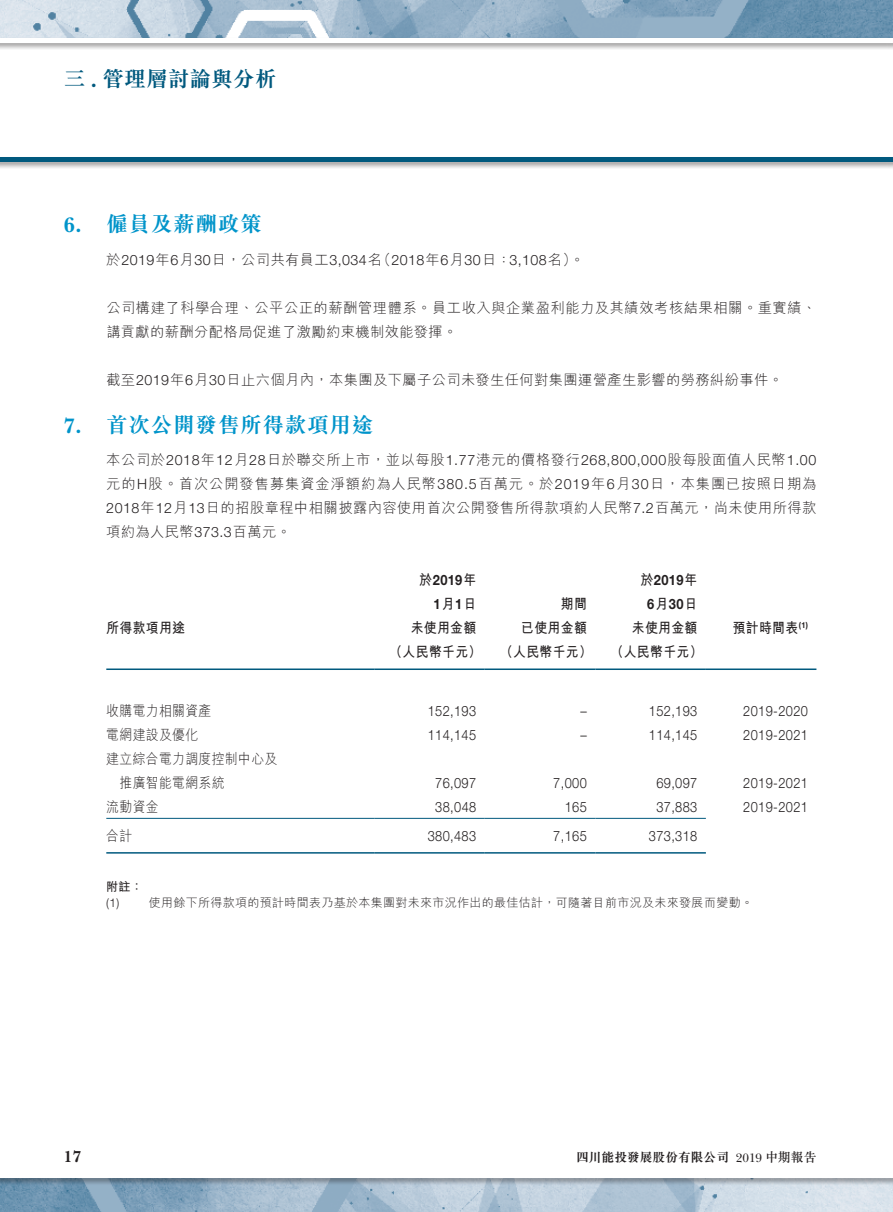
<style>
.page{position:relative;width:893px;height:1212px;background:#fff}
.page>*{position:absolute;margin:0;border:0;box-sizing:border-box;transform-origin:0 0}
.t1{font:700 21.75px "M Sung HK";letter-spacing:.025em;color:#0094ca}
.t2{font:700 21.75px "M Sung HK";color:#00597e}
.t3{font:700 21.75px "New Baskerville Std";color:#0094ca}
.t4{font:700 16.5px "New Baskerville Std";color:#231f20}
.t5{font:300 14.25px/24px "M Hei HK";letter-spacing:.03em;color:#231f20}
.t6{font:300 14.25px "Helvetica Neue LT Std";letter-spacing:.03em;color:#231f20;scale:.9 1}
.t7{font:700 14.25px/24px "M Hei HK";letter-spacing:.03em;color:#231f20;text-align:right;scale:.9 1}
.t8{font:300 14.25px/24px "M Hei HK";letter-spacing:.03em;color:#231f20;scale:.9 1}
.t9{font:300 14.25px "Helvetica Neue LT Std";letter-spacing:.03em;color:#231f20}
.t10{font:700 14.25px/24px "Helvetica Neue LT Std";letter-spacing:.03em;color:#231f20;text-align:center;scale:.9 1}
.t11{font:700 12.75px "M Sung HK";color:#231f20}
.t12{font:12.75px "New Baskerville Std";color:#231f20}
.t13{font:300 12px "M Hei HK";letter-spacing:.03em;color:#231f20}
.t14{font:700 12px "M Hei HK";color:#231f20}
.t15{font:300 12px "Helvetica Neue LT Std";color:#231f20}
.t16{font:700 8.25px "Helvetica Neue LT Std";color:#231f20;scale:.9 1}
.s1{font-family:"New Baskerville Std"}
.s2{font-family:"M Hei HK"}
.s3{font-family:"Helvetica Neue LT Std"}
.s4{font-family:"M Sung HK";font-weight:500}
</style>
<div class="page">
<div style="left:0;top:156px;width:893px;height:13px;background:#231f20;opacity:.5"></div>
<div style="left:0;top:157px;width:893px;height:5px;background:#00597e"></div>
<img style="left:0;top:0;width:893px;height:37px">
<img style="left:0;top:1185px;width:893px;height:27px">
<svg style="left:891px;top:156px;width:2px;height:13px"></svg>
<div style="left:0;top:37px;width:893px;height:13px;background:#231f20;opacity:.5"></div>
<div style="left:0;top:38px;width:893px;height:5px;background:#fff"></div>
<svg style="left:891px;top:37px;width:2px;height:13px"></svg>
<div style="left:0;top:1172px;width:893px;height:13px;background:#231f20;opacity:.5"></div>
<hr style="left:0;top:1174px;width:893px;height:4px;background:#fff">
<svg style="left:891px;top:1172px;width:2px;height:13px"></svg>
<hr style="left:106px;top:668px;width:268px;height:2px;background:#00597e">
<hr style="left:374px;top:668px;width:111px;height:2px;background:#00597e">
<hr style="left:485px;top:668px;width:110px;height:2px;background:#00597e">
<hr style="left:595px;top:668px;width:111px;height:2px;background:#00597e">
<hr style="left:706px;top:668px;width:110px;height:2px;background:#00597e">
<hr style="left:106px;top:818px;width:268px;height:1px;background:#00597e">
<hr style="left:374px;top:818px;width:111px;height:1px;background:#00597e">
<hr style="left:485px;top:818px;width:110px;height:1px;background:#00597e">
<hr style="left:595px;top:818px;width:111px;height:1px;background:#00597e">
<hr style="left:106px;top:852px;width:268px;height:1px;background:#00597e">
<hr style="left:374px;top:852px;width:111px;height:1px;background:#00597e">
<hr style="left:485px;top:852px;width:110px;height:1px;background:#00597e">
<hr style="left:595px;top:852px;width:111px;height:1px;background:#00597e">
<h1 class="t2" style="left:64px;top:64px;width:214px">三 <span class="s1">.</span> 管理層討論與分析</h1>
<h1 class="t3" style="left:64px;top:212px;width:19px">6.</h1>
<h1 class="t3" style="left:64px;top:413px;width:19px">7.</h1>
<h1 class="t1" style="left:106px;top:209px;width:157px">僱員及薪酬政策</h1>
<p class="t9" style="left:377px;top:251px;width:209px"><span class="s2">（</span>2018<span class="s2">年</span>6<span class="s2">月</span>30<span class="s2">日：</span>3,108<span class="s2">名。(</span></p>
<p class="t5" style="left:106px;top:247px;width:277px">於<span class="s3">2019</span>年<span class="s3">6</span>月<span class="s3">30</span>日，公司共有員工<span class="s3">3,034</span>名</p>
<p class="t5" style="left:106px;top:295px;width:712px">公司構建了科學合理、公平公正的薪酬管理體系。員工收入與企業盈利能力及其績效考核結果相關。重實績、講貢獻的薪酬分配格局促進了激勵約束機制效能發揮。</p>
<p class="t5" style="left:106px;top:367px;width:678px">截至<span class="s3">2019</span>年<span class="s3">6</span>月<span class="s3">30</span>日止六個月內，本集團及下屬子公司未發生任何對集團運營產生影響的勞務糾紛事件。</p>
<h1 class="t1" style="left:106px;top:409px;width:269px">首次公開發售所得款項用途</h1>
<p class="t5" style="left:106px;top:447px;width:712px;text-align:justify">本公司於<span class="s3">2018</span>年<span class="s3">12</span>月<span class="s3">28</span>日於聯交所上市，並以每股<span class="s3">1.77</span>港元的價格發行<span class="s3">268,800,000</span>股每股面值人民幣<span class="s3">1.00</span>元的<span class="s3">H</span>股。首次公開發售募集資金淨額約為人民幣<span class="s3">380.5</span>百萬元。於<span class="s3">2019</span>年<span class="s3">6</span>月<span class="s3">30</span>日，本集團已按照日期為<span class="s3">2018</span>年<span class="s3">12</span>月<span class="s3">13</span>日的招股章程中相關披露內容使用首次公開發售所得款項約人民幣<span class="s3">7.2</span>百萬元，尚未使用所得款項約為人民幣<span class="s3">373.3</span>百萬元。</p>
<p class="t7" style="left:106px;top:615px;width:89px">所得款項用途</p>
<p class="t10" style="left:419px;top:568px;width:65px"><span class="s2">於</span>2019<span class="s2">年</span></p>
<p class="t7" style="left:411px;top:591px;width:74px">月<span class="s3">1</span> 日<span class="s3">1<br></span>未使用金額</p>
<p class="t7" style="left:521px;top:591px;width:74px">期間<br>已使用金額</p>
<p class="t7" style="left:390px;top:639px;width:103px">（人民幣千元）</p>
<p class="t7" style="left:500px;top:639px;width:103px">（人民幣千元）</p>
<p class="t10" style="left:640px;top:568px;width:65px"><span class="s2">於</span>2019<span class="s2">年月</span>6 30<span class="s2">日</span></p>
<p class="t7" style="left:611px;top:615px;width:103px;text-align:left;text-indent:21px">未使用金額（人民幣千元(</p>
<p class="t7" style="left:733px;top:615px;width:74px">預計時間表</p>
<p class="t16" style="left:799px;top:620px;width:12px">(1)</p>
<p class="t8" style="left:106px;top:698px;width:118px">收購電力相關資產</p>
<p class="t6" style="left:428px;top:702px;width:55px">152,193</p>
<p class="t6" style="left:580px;top:702px;width:9px">–</p>
<p class="t6" style="left:649px;top:702px;width:55px">152,193</p>
<p class="t6" style="left:743px;top:702px;width:73px">2019-2020</p>
<p class="t8" style="left:106px;top:722px;width:192px">電網建設及優化<br>建立綜合電力調度控制中心及</p>
<p class="t6" style="left:428px;top:726px;width:55px">114,145</p>
<p class="t6" style="left:580px;top:726px;width:9px">–</p>
<p class="t6" style="left:649px;top:726px;width:55px">114,145</p>
<p class="t6" style="left:743px;top:726px;width:73px">2019-2021</p>
<p class="t8" style="left:119px;top:770px;width:118px">推廣智能電網系統</p>
<p class="t6" style="left:435px;top:774px;width:47px">76,097</p>
<p class="t6" style="left:553px;top:774px;width:39px">7,000</p>
<p class="t6" style="left:656px;top:774px;width:47px">69,097</p>
<p class="t6" style="left:743px;top:774px;width:73px">2019-2021</p>
<p class="t8" style="left:106px;top:794px;width:60px">流動資金</p>
<p class="t6" style="left:435px;top:798px;width:47px">38,048</p>
<p class="t6" style="left:565px;top:798px;width:26px">165</p>
<p class="t6" style="left:656px;top:798px;width:47px">37,883</p>
<p class="t6" style="left:743px;top:798px;width:73px">2019-2021</p>
<p class="t8" style="left:106px;top:823px;width:30px">合計</p>
<p class="t14" style="left:106px;top:877px;width:38px">附註：</p>
<p class="t6" style="left:428px;top:827px;width:55px">380,483</p>
<p class="t6" style="left:553px;top:827px;width:39px">7,165</p>
<p class="t6" style="left:649px;top:827px;width:55px">373,318</p>
<p class="t15" style="left:106px;top:895px;width:15px">1( )</p>
<p class="t13" style="left:149px;top:894px;width:606px">使用餘下所得款項的預計時間表乃基於本集團對未來市況作出的最佳估計，可隨著目前市況及未來發展而變動。</p>
<p class="t4" style="left:64px;top:1147px;width:19px">17</p>
<p class="t11" style="left:576px;top:1148px;width:154px">四川能投發展股份有限公司</p>
<p class="t12" style="left:736px;top:1150px;width:82px">2019 <span class="s4">中期報告</span></p>
</div>
